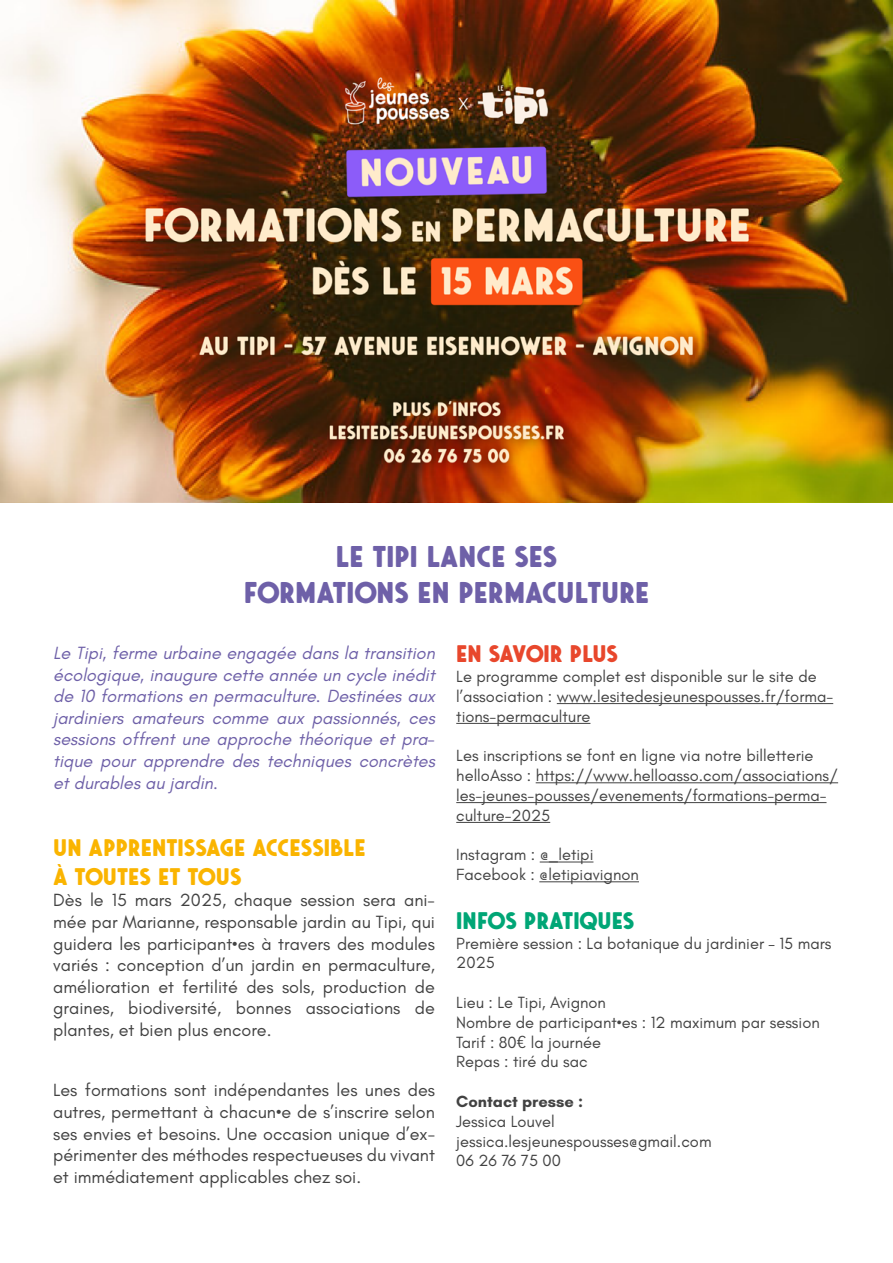
<style>
.page{position:relative;width:893px;height:1263px;background:#fff}
.page>*{position:absolute;margin:0;border:0;box-sizing:border-box;transform-origin:0 0}
.t1{font:700 30px/36px "Saveur Sans Round";color:#6e60a8;text-align:center}
.t2{font:700 24px/28.8px "Saveur Sans Round";color:#fab400}
.t3{font:700 24px "Saveur Sans Round";color:#00a676}
.t4{font:700 24px "Saveur Sans Round";letter-spacing:-.025em;color:#e8472c}
.t5{font:18px/21.6px "Glacial Indifference";color:#424242;text-align:justify}
.t6{font:italic 18px/21.6px "Glacial Indifference";color:#6e60a8;text-align:justify}
.t7{font:16.5px/19.8px "Glacial Indifference";color:#424242}
.t8{font:700 16.5px "Glacial Indifference";color:#424242}
.s1{font-family:"Epilogue"}
</style>
<div class="page">
<img style="left:0;top:0;width:893px;height:502px">
<hr style="left:557px;top:703px;width:276px;height:1px;background:#424242">
<hr style="left:456px;top:723px;width:134px;height:1px;background:#424242">
<hr style="left:536px;top:782px;width:302px;height:1px;background:#424242">
<hr style="left:456px;top:802px;width:370px;height:1px;background:#424242">
<hr style="left:456px;top:822px;width:94px;height:1px;background:#424242">
<hr style="left:540px;top:862px;width:53px;height:1px;background:#424242">
<hr style="left:539px;top:881px;width:100px;height:1px;background:#424242">
<h1 class="t1" style="left:244px;top:539px;width:407px">LE TIPI LANCE SES<br>FORMATIONS EN PERMACULTURE</h1>
<p class="t6" style="left:53px;top:642px;width:383px">Le Tipi, ferme urbaine engagée dans la transition écologique, inaugure cette année un cycle inédit de 10 formations en permaculture. Destinées aux jardiniers amateurs comme aux passionnés, ces sessions offrent une approche théorique et pra&shy;tique pour apprendre des techniques concrètes et durables au jardin.</p>
<h2 class="t2" style="left:53px;top:833px;width:314px">UN APPRENTISSAGE ACCESSIBLE<br>À TOUTES ET TOUS</h2>
<p class="t5" style="left:53px;top:890px;width:383px">Dès le 15 mars 2025, chaque session sera ani&shy;mée par Marianne, responsable jardin au Tipi, qui guidera les participant·es à travers des modules variés : conception d’un jardin en permaculture, amélioration et fertilité des sols, production de graines, biodiversité, bonnes associations de plantes, et bien plus encore.</p>
<p class="t5" style="left:53px;top:1080px;width:383px">Les formations sont indépendantes les unes des autres, permettant à chacun·e de s’inscrire selon ses envies et besoins. Une occasion unique d’ex&shy;périmenter des méthodes respectueuses du vivant et immédiatement applicables chez soi.</p>
<h2 class="t4" style="left:456px;top:641px;width:163px">EN SAVOIR PLUS</h2>
<p class="t7" style="left:456px;top:667px;width:378px">Le programme complet est disponible sur le site de l’association : www.lesitedesjeunespousses.fr/forma&shy;tions-permaculture</p>
<p class="t7" style="left:456px;top:746px;width:383px">Les inscriptions se font en ligne via notre billetterie helloAsso : https://www.helloasso.com/associations/ les-jeunes-pousses/evenements/formations-perma&shy;culture-2025</p>
<p class="t7" style="left:456px;top:845px;width:184px">Instagram : @_letipi<br>Facebook : @letipiavignon</p>
<h2 class="t3" style="left:456px;top:907px;width:180px">INFOS PRATIQUES</h2>
<p class="t7" style="left:456px;top:933px;width:377px">Première session : La botanique du jardinier – 15 mars<br>2025</p>
<p class="t7" style="left:456px;top:993px;width:365px">Lieu : Le Tipi, Avignon<br>Nombre de participant·es : 12 maximum par session<br>Tarif : 80<span class="s1">€</span> la journée<br>Repas : tiré du sac</p>
<p class="t8" style="left:456px;top:1091px;width:128px">Contact presse :</p>
<p class="t7" style="left:456px;top:1111px;width:257px">Jessica Louvel jessica.lesjeunespousses@gmail.com<br>06 26 76 75 00</p>
</div>
